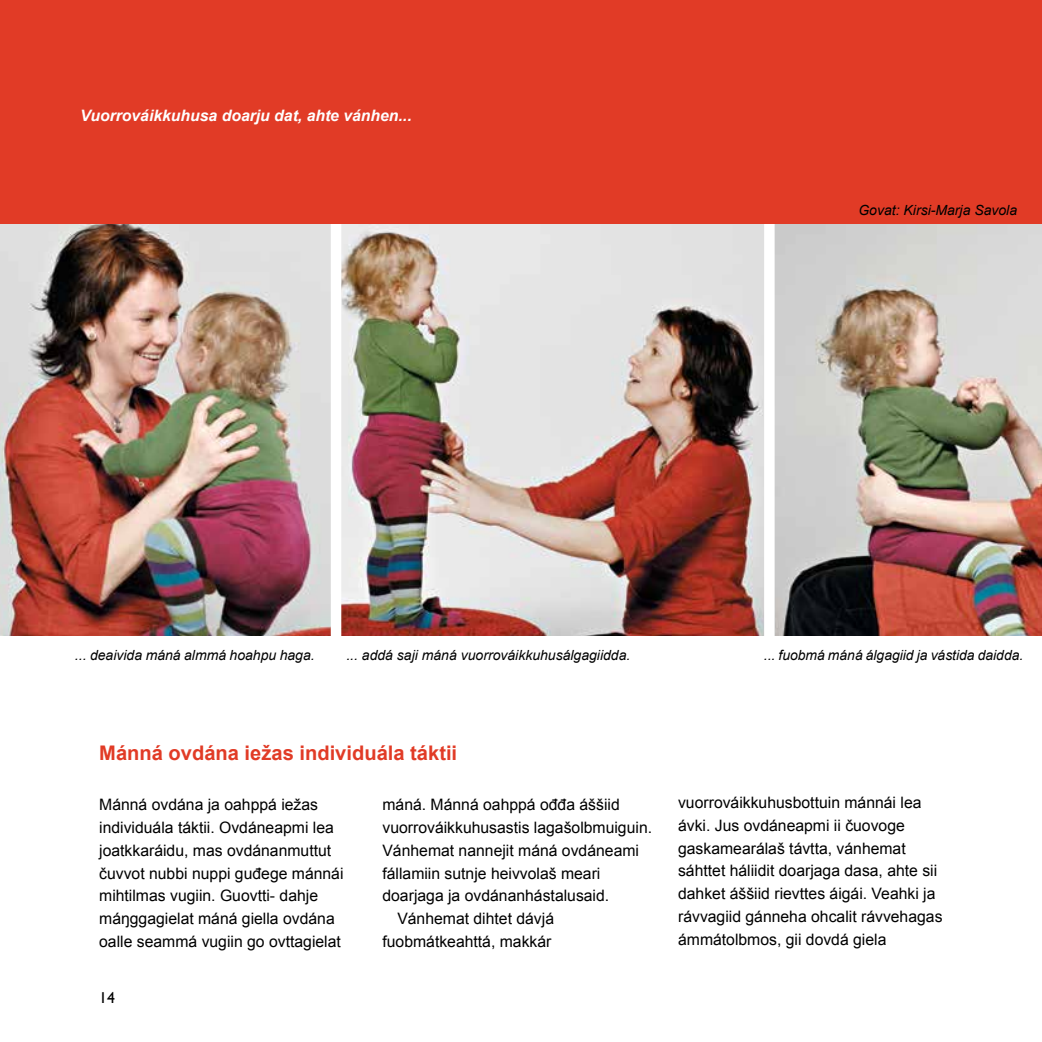
<style>
.page{position:relative;width:1042px;height:1042px;background:#fff}
.page>*{position:absolute;margin:0;border:0;box-sizing:border-box;transform-origin:0 0}
.t1{font:700 20.12px "Arial";color:#e13b26}
.t2{font:15.75px/22.8px "Arial";color:#000}
.t3{font:italic 700 15.75px "Arial";color:#fff}
.t4{font:15.75px "Gill Sans";color:#000}
.t5{font:italic 14px "Arial";color:#000}
</style>
<div class="page">
<img style="left:774px;top:223px;width:268px;height:413px">
<img style="left:341px;top:223px;width:423px;height:413px">
<img style="left:0;top:223px;width:331px;height:413px">
<div style="left:0;top:0;width:1042px;height:223px;background:#e13b26"></div>
<p class="t3" style="left:80px;top:105px;width:333px">Vuorrováikkuhusa doarju dat, ahte vánhen...</p>
<p class="t5" style="left:858px;top:201px;width:160px">Govat: Kirsi-Marja Savola</p>
<p class="t5" style="left:75px;top:646px;width:241px">... deaivida máná almmá hoahpu haga.</p>
<p class="t5" style="left:346px;top:646px;width:286px">... addá saji máná vuorrováikkuhusálgagiidda.</p>
<p class="t5" style="left:764px;top:646px;width:261px">... fuobmá máná álgagiid ja vástida daidda.</p>
<p class="t1" style="left:99px;top:739px;width:359px">Mánná ovdána iežas individuála táktii</p>
<p class="t2" style="left:99px;top:793px;width:246px">Mánná ovdána ja oahppá iežas individuála táktii. Ovdáneapmi lea joatkkaráidu, mas ovdánanmuttut čuvvot nubbi nuppi guđege mánnái mihtilmas vugiin. Guovtti- dahje máŋggagielat máná giella ovdána oalle seammá vugiin go ovttagielat</p>
<p class="t2" style="left:382px;top:793px;width:239px">máná. Mánná oahppá ođđa áššiid</p>
<p class="t2" style="left:382px;top:816px;width:271px">vuorrováikkuhusastis lagašolbmuiguin.</p>
<p class="t2" style="left:382px;top:839px;width:258px">Vánhemat nannejit máná ovdáneami</p>
<p class="t2" style="left:382px;top:862px;width:219px">fállamiin sutnje heivvolaš meari</p>
<p class="t2" style="left:382px;top:884px;width:228px">doarjaga ja ovdánanhástalusaid.</p>
<p class="t2" style="left:397px;top:907px;width:158px">Vánhemat dihtet dávjá</p>
<p class="t2" style="left:382px;top:930px;width:170px">fuobmátkeahttá, makkár</p>
<p class="t4" style="left:99px;top:988px;width:17px">14</p>
<p class="t2" style="left:678px;top:791px;width:266px">vuorrováikkuhusbottuin mánnái lea ávki. Jus ovdáneapmi ii čuovoge gaskamearálaš távtta, vánhemat sáhttet háliidit doarjaga dasa, ahte sii dahket áššiid rievttes áigái. Veahki ja rávvagiid gánneha ohcalit rávvehagas ámmátolbmos, gii dovdá giela</p>
</div>
